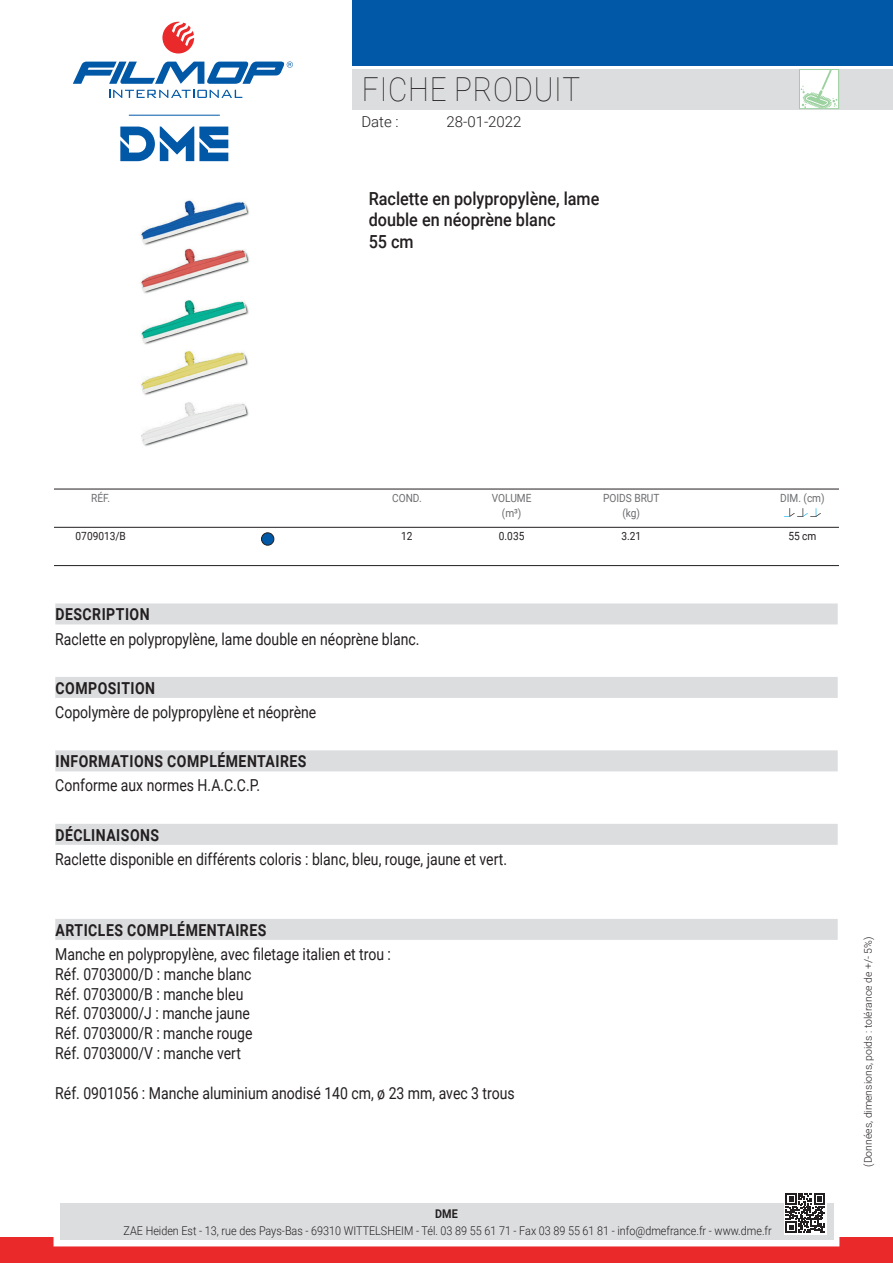
<style>
.page{position:relative;width:893px;height:1263px;background:#fff}
.page>*{position:absolute;margin:0;border:0;box-sizing:border-box;transform-origin:0 0}
.t1{font:100 33px "Roboto";letter-spacing:.025em;color:#231f20;scale:.9 1}
.t2{font:500 18px/21.6px "Roboto";color:#231f20;scale:.9 1}
.t3{font:16.5px/19.8px "Roboto";color:#231f20;scale:.85 1}
.t4{font:700 16.5px "Roboto";letter-spacing:.035em;color:#231f20;scale:.85 1}
.t5{font:300 15px "Roboto";color:#231f20}
.t6{font:300 12px "Roboto";color:#231f20;scale:.9 1}
.t7{font:700 12px "Roboto";color:#231f20;scale:.9 1}
.t8{font:11.25px/15px "Roboto";color:#6c6d70;text-align:center;scale:.9 1}
.t9{font:11.25px "Roboto";color:#231f20;scale:.9 1}
.t10{font:300 10.5px "Roboto";color:#231f20}
</style>
<div class="page">
<div style="left:353px;top:69px;width:540px;height:40px;background:#dcdddf"></div>
<svg style="left:109px;top:90px;width:133px;height:8px"></svg>
<svg style="left:162px;top:22px;width:32px;height:32px"></svg>
<svg style="left:73px;top:61px;width:220px;height:23px"></svg>
<div style="left:353px;top:0;width:540px;height:66px;background:#0158a6"></div>
<div style="left:0;top:1237px;width:893px;height:26px;background:#e9292a"></div>
<div style="left:54px;top:1197px;width:785px;height:49px;border:12px solid #fff"></div>
<div style="left:60px;top:1203px;width:773px;height:37px;background:#dcdddf"></div>
<svg style="left:120px;top:126px;width:108px;height:35px"></svg>
<hr style="left:129px;top:115px;width:91px;height:1px;background:#0158a6">
<svg style="left:784px;top:1193px;width:42px;height:41px"></svg>
<svg style="left:786px;top:1193px;width:39px;height:39px;background:#706e6f"></svg>
<svg style="left:799px;top:69px;width:40px;height:40px"></svg>
<svg style="left:801px;top:69px;width:36px;height:40px"></svg>
<img style="left:140px;top:200px;width:109px;height:246px">
<div style="left:55px;top:603px;width:783px;height:21px;background:#dcdddf"></div>
<div style="left:55px;top:677px;width:783px;height:21px;background:#dcdddf"></div>
<div style="left:55px;top:750px;width:783px;height:21px;background:#dcdddf"></div>
<div style="left:55px;top:824px;width:783px;height:21px;background:#dcdddf"></div>
<div style="left:55px;top:919px;width:783px;height:21px;background:#dcdddf"></div>
<hr style="left:54px;top:489px;width:785px;height:1px;background:#231f20">
<hr style="left:54px;top:565px;width:785px;height:1px;background:#231f20">
<hr style="left:54px;top:527px;width:785px;height:1px;background:#231f20">
<div style="left:261px;top:533px;width:13px;height:12px;background:#0158a6;border-radius:50%"></div>
<div style="left:261px;top:533px;width:13px;height:12px;border:1px solid #231f20;border-radius:50%"></div>
<svg style="left:784px;top:508px;width:37px;height:9px"></svg>
<h1 class="t1" style="left:362px;top:67px;width:244px">FICHE PRODUIT</h1>
<p class="t5" style="left:361px;top:111px;width:39px">Date :</p>
<p class="t5" style="left:446px;top:111px;width:77px">28-01-2022</p>
<p class="t2" style="left:369px;top:187px;width:258px">Raclette en polypropylène, lame double en néoprène blanc<br>55 cm</p>
<p class="t8" style="left:91px;top:490px;width:23px">RÉF.</p>
<p class="t9" style="left:76px;top:528px;width:57px">0709013/B</p>
<p class="t8" style="left:392px;top:490px;width:34px">COND.</p>
<p class="t9" style="left:401px;top:528px;width:14px">12</p>
<p class="t8" style="left:492px;top:490px;width:46px">VOLUME (m³)</p>
<p class="t9" style="left:499px;top:528px;width:30px">0.035</p>
<p class="t4" style="left:56px;top:603px;width:112px">DESCRIPTION</p>
<p class="t3" style="left:55px;top:628px;width:430px">Raclette en polypropylène, lame double en néoprène blanc.</p>
<p class="t4" style="left:56px;top:676px;width:119px">COMPOSITION</p>
<p class="t3" style="left:55px;top:702px;width:309px">Copolymère de polypropylène et néoprène</p>
<p class="t4" style="left:56px;top:750px;width:297px">INFORMATIONS COMPLÉMENTAIRES</p>
<p class="t3" style="left:55px;top:775px;width:242px">Conforme aux normes H.A.C.C.P.</p>
<p class="t4" style="left:56px;top:823px;width:123px">DÉCLINAISONS</p>
<p class="t3" style="left:55px;top:848px;width:533px">Raclette disponible en différents coloris : blanc, bleu, rouge, jaune et vert.</p>
<p class="t4" style="left:56px;top:918px;width:250px">ARTICLES COMPLÉMENTAIRES</p>
<p class="t3" style="left:55px;top:943px;width:396px">Manche en polypropylène, avec filetage italien et trou :<br>Réf. 0703000/D : manche blanc<br>Réf. 0703000/B : manche bleu<br>Réf. 0703000/J : manche jaune<br>Réf. 0703000/R : manche rouge<br>Réf. 0703000/V : manche vert</p>
<p class="t3" style="left:55px;top:1082px;width:542px">Réf. 0901056 : Manche aluminium anodisé 140 cm, ø 23 mm, avec 3 trous</p>
<p class="t8" style="left:603px;top:490px;width:64px">POIDS BRUT (kg)</p>
<p class="t9" style="left:621px;top:528px;width:23px">3.21</p>
<p class="t8" style="left:780px;top:490px;width:51px">DIM. (cm)</p>
<p class="t9" style="left:788px;top:528px;width:33px">55 cm</p>
<p class="t7" style="left:435px;top:1206px;width:27px">DME</p>
<p class="t6" style="left:124px;top:1222px;width:722px">ZAE Heiden Est - 13, rue des Pays-Bas - 69310 WITTELSHEIM - Tél. 03 89 55 61 71 - Fax 03 89 55 61 81 - info@dmefrance.fr - www.dme.fr</p>
<p class="t10" style="left:861px;top:1167px;width:232px;rotate:-90deg">(Données, dimensions, poids : tolérance de +/- 5%)</p>
</div>
